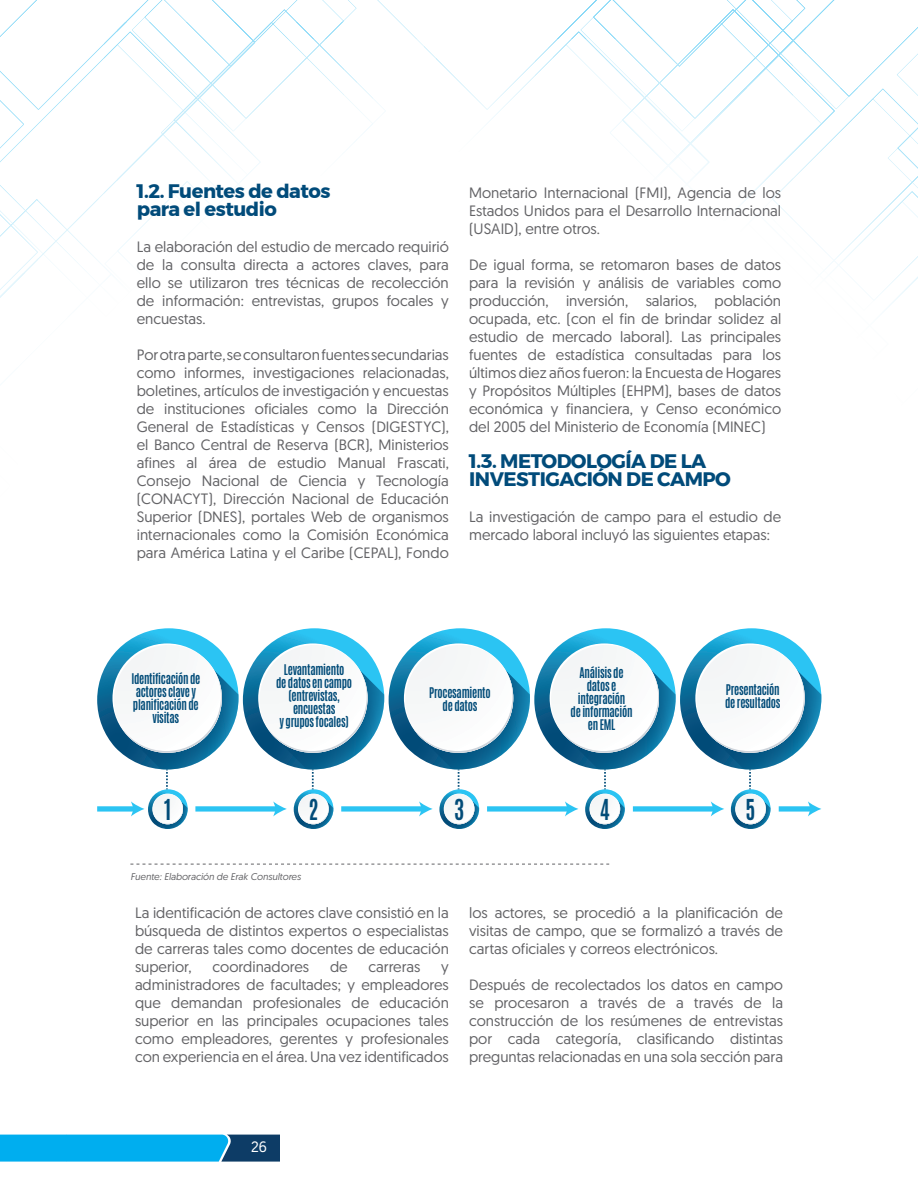
<style>
.page{position:relative;width:918px;height:1188px;background:#fff}
.page>*{position:absolute;margin:0;border:0;box-sizing:border-box;transform-origin:0 0}
.t1{font:700 24.15px "Antonio";color:#014b78;scale:.9 1}
.t2{font:700 19.5px/18px "Montserrat";letter-spacing:-.025em;color:#014b7a}
.t3{font:15px/18px "Geomanist";color:#636366;text-align:justify}
.t4{font:15px "Geomanist";color:#fff}
.t5{font:700 12.3px/13px "Antonio";letter-spacing:-.025em;color:#014b78;text-align:center;scale:.9 1}
.t6{font:italic 9.75px "Geomanist";color:#636366}
</style>
<div class="page">
<svg style="left:0;top:1135px;width:280px;height:27px;background:#089ad5"></svg>
<svg style="left:97px;top:628px;width:724px;height:201px"></svg>
<svg style="left:130px;top:864px;width:479px;height:1px"></svg>
<h2 class="t2" style="left:137px;top:182px;width:195px">1.2. Fuentes de datos para el estudio</h2>
<p class="t3" style="left:137px;top:237px;width:314px">La elaboración del estudio de mercado requirió de la consulta directa a actores claves, para ello se utilizaron tres técnicas de recolección de información: entrevistas, grupos focales y encuestas.</p>
<p class="t3" style="left:137px;top:345px;width:314px">Por otra parte, se consultaron fuentes secundarias como informes, investigaciones relacionadas, boletines, artículos de investigación y encuestas de instituciones oficiales como la Dirección General de Estadísticas y Censos (DIGESTYC), el Banco Central de Reserva (BCR), Ministerios afines al área de estudio Manual Frascati, Consejo Nacional de Ciencia y Tecnología (CONACYT), Dirección Nacional de Educación Superior (DNES), portales Web de organismos internacionales como la Comisión Económica para América Latina y el Caribe (CEPAL), Fondo</p>
<p class="t3" style="left:469px;top:183px;width:314px">Monetario Internacional (FMI), Agencia de los Estados Unidos para el Desarrollo Internacional (USAID), entre otros.</p>
<p class="t3" style="left:469px;top:255px;width:314px">De igual forma, se retomaron bases de datos para la revisión y análisis de variables como producción, inversión, salarios, población ocupada, etc. (con el fin de brindar solidez al estudio de mercado laboral). Las principales fuentes de estadística consultadas para los últimos diez años fueron: la Encuesta de Hogares y Propósitos Múltiples (EHPM), bases de datos económica y financiera, y Censo económico del 2005 del Ministerio de Economía (MINEC)</p>
<h2 class="t2" style="left:469px;top:452px;width:263px">1.3. METODOLOGÍA DE LA<br>INVESTIGACIÓN DE CAMPO</h2>
<p class="t3" style="left:469px;top:507px;width:314px">La investigación de campo para el estudio de mercado laboral incluyó las siguientes etapas:</p>
<p class="t5" style="left:276px;top:664px;width:86px">Levantamiento<br>de datos en campo (entrevistas, encuestas<br>y grupos focales)</p>
<p class="t5" style="left:571px;top:667px;width:70px">Análisis de datos e integración<br>de información en EML</p>
<p class="t5" style="left:131px;top:672px;width:78px">Identificación de actores clave y planificación de visitas</p>
<p class="t5" style="left:725px;top:683px;width:63px;text-align:left">Presentación de resultados</p>
<p class="t5" style="left:429px;top:687px;width:70px">Procesamiento de datos</p>
<h1 class="t1" style="left:164px;top:791px;width:9px">1</h1>
<h1 class="t1" style="left:308px;top:791px;width:13px">2</h1>
<h1 class="t1" style="left:454px;top:791px;width:13px">3</h1>
<h1 class="t1" style="left:600px;top:791px;width:13px">4</h1>
<h1 class="t1" style="left:746px;top:791px;width:13px">5</h1>
<p class="t6" style="left:130px;top:870px;width:172px">Fuente: Elaboración de Erak Consultores</p>
<p class="t3" style="left:135px;top:903px;width:315px">La identificación de actores clave consistió en la búsqueda de distintos expertos o especialistas de carreras tales como docentes de educación superior,</p>
<p class="t3" style="left:213px;top:957px;width:98px">coordinadores</p>
<p class="t3" style="left:330px;top:957px;width:19px">de</p>
<p class="t3" style="left:369px;top:957px;width:53px">carreras</p>
<p class="t3" style="left:135px;top:957px;width:315px;text-indent:306px">y administradores de facultades; y empleadores que demandan profesionales de educación superior en las principales ocupaciones tales como empleadores, gerentes y profesionales con experiencia en el área. Una vez identificados</p>
<p class="t3" style="left:469px;top:903px;width:315px">los actores, se procedió a la planificación de visitas de campo, que se formalizó a través de cartas oficiales y correos electrónicos.</p>
<p class="t3" style="left:469px;top:975px;width:315px">Después de recolectados los datos en campo se procesaron a través de a través de la construcción de los resúmenes de entrevistas por cada categoría, clasificando distintas preguntas relacionadas en una sola sección para</p>
<p class="t4" style="left:251px;top:1137px;width:17px">26</p>
</div>
